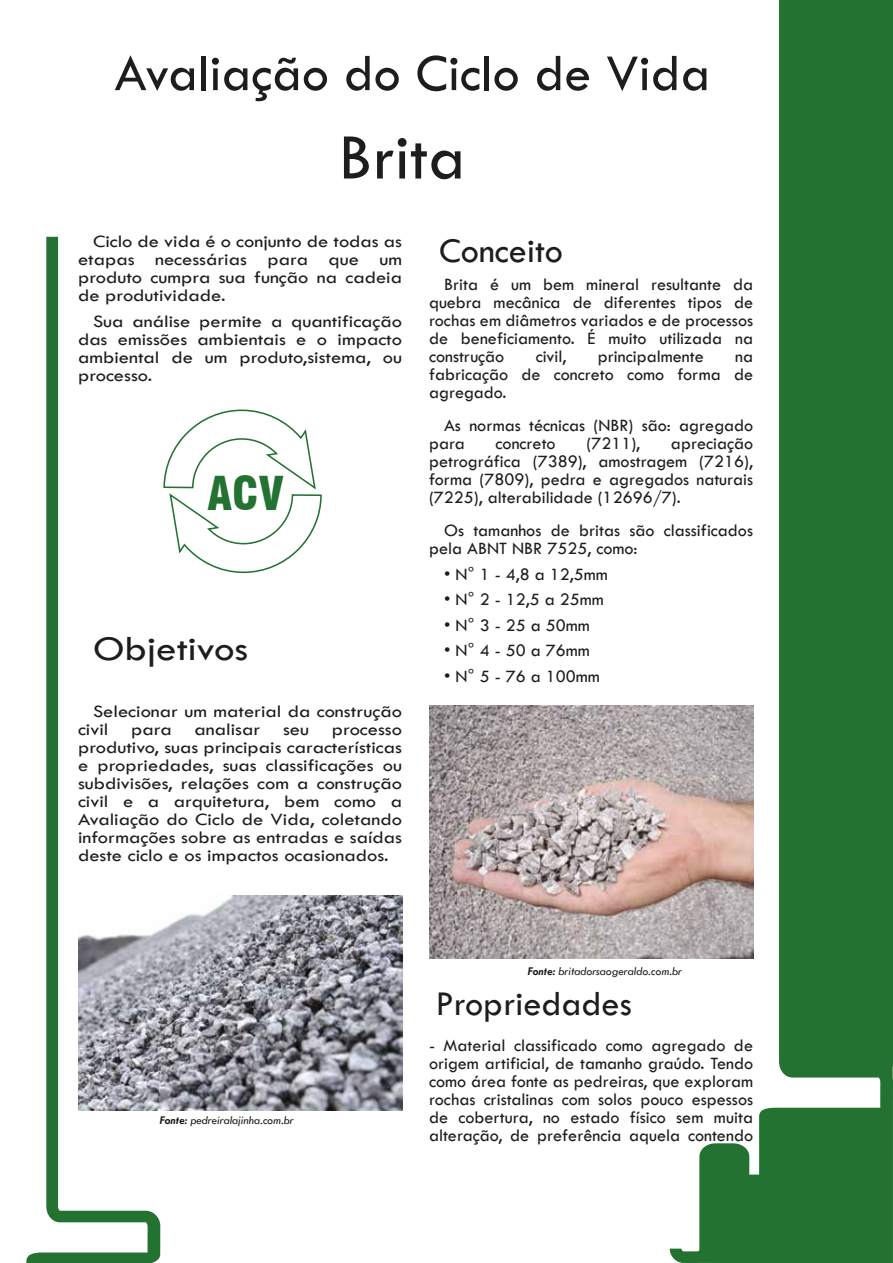
<style>
.page{position:relative;width:893px;height:1263px;background:#fff}
.page>*{position:absolute;margin:0;border:0;box-sizing:border-box;transform-origin:0 0}
.t1{font:67.5px "Tw Cen";color:#1d1d1b}
.t2{font:54px "Tw Cen";color:#1d1d1b}
.t3{font:900 condensed 45.6px "Swiss 721 BT";color:#237231}
.t4{font:36px "Tw Cen";color:#1d1d1b}
.t5{font:36px "Tw Cen";color:#1d1d1b;scale:1.14 1}
.t6{font:18px/18px "Tw Cen";color:#1d1d1b;text-align:justify}
.t7{font:18px/18px "Tw Cen";color:#1d1d1b;text-align:justify;scale:1.14 1}
.t8{font:italic 12px "Tw Cen";color:#1d1d1b}
.s1{font-weight:700}
</style>
<div class="page">
<svg style="left:670px;top:0;width:223px;height:1263px;fill:#237231"></svg>
<svg style="left:26px;top:237px;width:134px;height:1026px"></svg>
<svg style="left:163px;top:409px;width:159px;height:165px"></svg>
<img style="left:78px;top:895px;width:324px;height:215px">
<img style="left:429px;top:705px;width:324px;height:253px">
<h2 class="t2" style="left:114px;top:41px;width:597px">Avaliação do Ciclo de Vida</h2>
<h1 class="t1" style="left:339px;top:117px;width:128px">Brita</h1>
<p class="t7" style="left:78px;top:232px;width:286px;text-indent:15px">Ciclo de vida é o conjunto de todas as etapas necessárias para que um produto cumpra sua função na cadeia de produtividade.</p>
<p class="t7" style="left:78px;top:312px;width:286px;text-indent:15px">Sua análise permite a quantificação das emissões ambientais e o impacto ambiental de um produto,sistema, ou processo.</p>
<h3 class="t3" style="left:208px;top:466px;width:78px">ACV</h3>
<h3 class="t5" style="left:93px;top:627px;width:138px">Objetivos</h3>
<p class="t7" style="left:78px;top:702px;width:286px;text-indent:15px">Selecionar um material da construção civil</p>
<p class="t7" style="left:131px;top:720px;width:37px">para</p>
<p class="t7" style="left:195px;top:720px;width:59px">analisar</p>
<p class="t7" style="left:283px;top:720px;width:24px">seu</p>
<p class="t7" style="left:78px;top:720px;width:286px;text-indent:254px">processo produtivo, suas principais características e propriedades, suas classificações ou subdivisões, relações com a construção civil e a arquitetura, bem como a Avaliação do Ciclo de Vida, coletando informações sobre as entradas e saídas deste ciclo e os impactos ocasionados.</p>
<h3 class="t4" style="left:439px;top:229px;width:125px">Conceito</h3>
<p class="t6" style="left:429px;top:275px;width:326px;text-indent:15px">Brita é um bem mineral resultante da quebra mecânica de diferentes tipos de rochas em diâmetros variados e de processos de beneficiamento. É muito utilizada na construção</p>
<p class="t6" style="left:536px;top:347px;width:32px">civil,</p>
<p class="t6" style="left:598px;top:347px;width:107px">principalmente</p>
<p class="t6" style="left:429px;top:347px;width:326px;text-indent:306px">na fabricação de concreto como forma de agregado.</p>
<p class="t6" style="left:429px;top:416px;width:326px;text-indent:15px">As normas técnicas (NBR) são: agregado para</p>
<p class="t6" style="left:496px;top:434px;width:62px">concreto</p>
<p class="t6" style="left:586px;top:434px;width:55px">(7211),</p>
<p class="t6" style="left:429px;top:434px;width:326px;text-indent:242px">apreciação petrográfica (7389), amostragem (7216), forma (7809), pedra e agregados naturais (7225), alterabilidade (12696/7).</p>
<p class="t6" style="left:429px;top:521px;width:326px;text-indent:15px">Os tamanhos de britas são classificados pela ABNT NBR 7525, como:</p>
<p class="t6" style="left:444px;top:565px;width:165px">• N° 1 - 4,8 a 12,5mm</p>
<p class="t6" style="left:444px;top:590px;width:161px">• N° 2 - 12,5 a 25mm</p>
<p class="t6" style="left:444px;top:616px;width:148px">• N° 3 - 25 a 50mm</p>
<p class="t6" style="left:444px;top:641px;width:148px">• N° 4 - 50 a 76mm</p>
<p class="t6" style="left:444px;top:667px;width:158px">• N° 5 - 76 a 100mm</p>
<p class="t8" style="left:160px;top:1112px;width:136px"><span class="s1">Fonte:</span> pedreiralajinha.com.br</p>
<p class="t8" style="left:528px;top:964px;width:156px"><span class="s1">Fonte:</span> britadorsaogeraldo.com.br</p>
<h3 class="t4" style="left:436px;top:982px;width:198px">Propriedades</h3>
<p class="t6" style="left:429px;top:1036px;width:326px">- Material classificado como agregado de origem artificial, de tamanho graúdo. Tendo como área fonte as pedreiras, que exploram rochas cristalinas com solos pouco espessos de cobertura, no estado físico sem muita alteração, de preferência aquela contendo</p>
</div>
